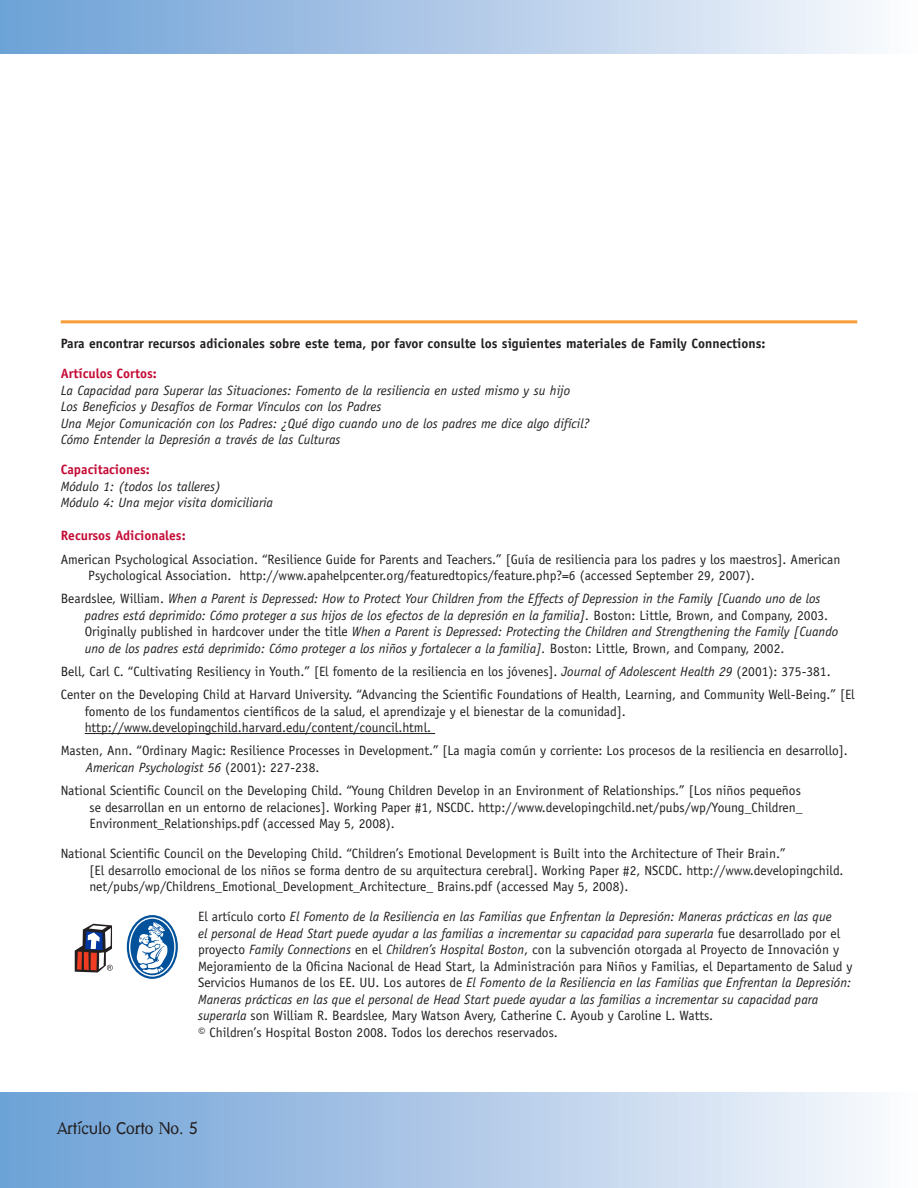
<style>
.page{position:relative;width:918px;height:1188px;background:#fff}
.page>*{position:absolute;margin:0;border:0;box-sizing:border-box;transform-origin:0 0}
.t1{font:16.5px "Dead History OT";color:#231f20}
.t2{font:13.5px/16.5px "Officina Sans";color:#231f20}
.t3{font:italic 13.5px/16.5px "Officina Sans";color:#231f20}
.t4{font:700 13.5px "Officina Sans";color:#231f20}
.t5{font:700 13.5px "Officina Sans";color:#c40c37}
.s1{font-style:normal}
.s2{font-style:italic}
</style>
<div class="page">
<div style="left:0;top:0;width:918px;height:54px;background:linear-gradient(to right,#6b9ed5,#fafafd)"></div>
<div style="left:0;top:1093px;width:918px;height:95px;background:linear-gradient(to right,#6b9ed5,#faf9fd)"></div>
<hr style="left:61px;top:320px;width:796px;height:3px;background:#f89d38">
<hr style="left:85px;top:733px;width:350px;height:1px;background:#231f20">
<svg style="left:75px;top:924px;width:38px;height:49px"></svg>
<svg style="left:127px;top:915px;width:51px;height:64px"></svg>
<div style="left:129px;top:917px;width:47px;height:60px;border:1px solid #fff;border-radius:50%"></div>
<svg style="left:136px;top:922px;width:32px;height:52px"></svg>
<p class="t4" style="left:61px;top:335px;width:706px">Para encontrar recursos adicionales sobre este tema, por favor consulte los siguientes materiales de Family Connections:</p>
<h2 class="t5" style="left:61px;top:365px;width:98px">Artículos Cortos:</h2>
<p class="t3" style="left:61px;top:382px;width:511px">La Capacidad para Superar las Situaciones: Fomento de la resiliencia en usted mismo y su hijo</p>
<p class="t3" style="left:61px;top:399px;width:322px">Los Beneficios y Desafíos de Formar Vínculos con los Padres</p>
<p class="t3" style="left:61px;top:415px;width:531px">Una Mejor Comunicación con los Padres: ¿Qué digo cuando uno de los padres me dice algo difícil?</p>
<p class="t3" style="left:61px;top:432px;width:281px">Cómo Entender la Depresión a través de las Culturas</p>
<h2 class="t5" style="left:61px;top:461px;width:91px">Capacitaciones:</h2>
<p class="t3" style="left:61px;top:478px;width:162px">Módulo 1: (todos los talleres)</p>
<p class="t3" style="left:61px;top:495px;width:214px">Módulo 4: Una mejor visita domiciliaria</p>
<h2 class="t5" style="left:61px;top:527px;width:126px">Recursos Adicionales:</h2>
<p class="t2" style="left:88px;top:551px;width:754px;text-indent:-28px">American Psychological Association. “Resilience Guide for Parents and Teachers.” [Guía de resiliencia para los padres y los maestros]. American<br>Psychological Association. http://www.apahelpcenter.org/featuredtopics/feature.php?=6 (accessed September 29, 2007).</p>
<p class="t3" style="left:85px;top:591px;width:755px;text-indent:-24px"><span class="s1">Beardslee, William.</span> When a Parent is Depressed: How to Protect Your Children from the Effects of Depression in the Family [Cuando uno de los padres está deprimido: Cómo proteger a sus hijos de los efectos de la depresión en la familia]. <span class="s1">Boston: Little, Brown, and Company, 2003.<br>Originally published in hardcover under the title</span> When a Parent is Depressed: Protecting the Children and Strengthening the Family [Cuando uno de los padres está deprimido: Cómo proteger a los niños y fortalecer a la familia]. <span class="s1">Boston: Little, Brown, and Company, 2002.</span></p>
<p class="t2" style="left:61px;top:663px;width:771px">Bell, Carl C. “Cultivating Resiliency in Youth.” [El fomento de la resiliencia en los jóvenes]. <span class="s2">Journal of Adolescent Health 29</span> (2001): 375-381.</p>
<p class="t2" style="left:85px;top:687px;width:772px;text-indent:-24px">Center on the Developing Child at Harvard University. “Advancing the Scientific Foundations of Health, Learning, and Community Well-Being.” [El fomento de los fundamentos científicos de la salud, el aprendizaje y el bienestar de la comunidad]. http://www.developingchild.harvard.edu/content/council.html.</p>
<p class="t2" style="left:86px;top:743px;width:764px;text-indent:-25px">Masten, Ann. “Ordinary Magic: Resilience Processes in Development.” [La magia común y corriente: Los procesos de la resiliencia en desarrollo].<br><span class="s2">American Psychologist 56</span> (2001): 227-238.</p>
<p class="t2" style="left:90px;top:782px;width:715px;text-align:justify;text-indent:-29px">National Scientific Council on the Developing Child. “Young Children Develop in an Environment of Relationships.” [Los niños pequeños se desarrollan en un entorno de relaciones]. Working Paper #1, NSCDC. http://www.developingchild.net/pubs/wp/Young_Children_ Environment_Relationships.pdf (accessed May 5, 2008).</p>
<p class="t2" style="left:90px;top:845px;width:755px;text-indent:-29px">National Scientific Council on the Developing Child. “Children’s Emotional Development is Built into the Architecture of Their Brain.”<br>[El desarrollo emocional de los niños se forma dentro de su arquitectura cerebral]. Working Paper #2, NSCDC. http://www.developingchild. net/pubs/wp/Childrens_Emotional_Development_Architecture_ Brains.pdf (accessed May 5, 2008).</p>
<p class="t3" style="left:198px;top:908px;width:656px"><span class="s1">El artículo corto</span> El Fomento de la Resiliencia en las Familias que Enfrentan la Depresión: Maneras prácticas en las que<br>el personal de Head Start puede ayudar a las familias a incrementar su capacidad para superarla <span class="s1">fue desarrollado por el proyecto</span> Family Connections <span class="s1">en el</span> Children’s Hospital Boston<span class="s1">, con la subvención otorgada al Proyecto de Innovación y Mejoramiento de la Oficina Nacional de Head Start, la Administración para Niños y Familias, el Departamento de Salud y Servicios Humanos de los EE. UU. Los autores de</span> El Fomento de la Resiliencia en las Familias que Enfrentan la Depresión:</p>
<p class="t3" style="left:198px;top:991px;width:622px">Maneras prácticas en las que el personal de Head Start puede ayudar a las familias a incrementar su capacidad para superarla <span class="s1">son William R. Beardslee, Mary Watson Avery, Catherine C. Ayoub y Caroline L. Watts.</span></p>
<p class="t2" style="left:198px;top:1024px;width:361px">© Children’s Hospital Boston 2008. Todos los derechos reservados.</p>
<p class="t1" style="left:57px;top:1120px;width:142px">Artículo Corto No. 5</p>
</div>
